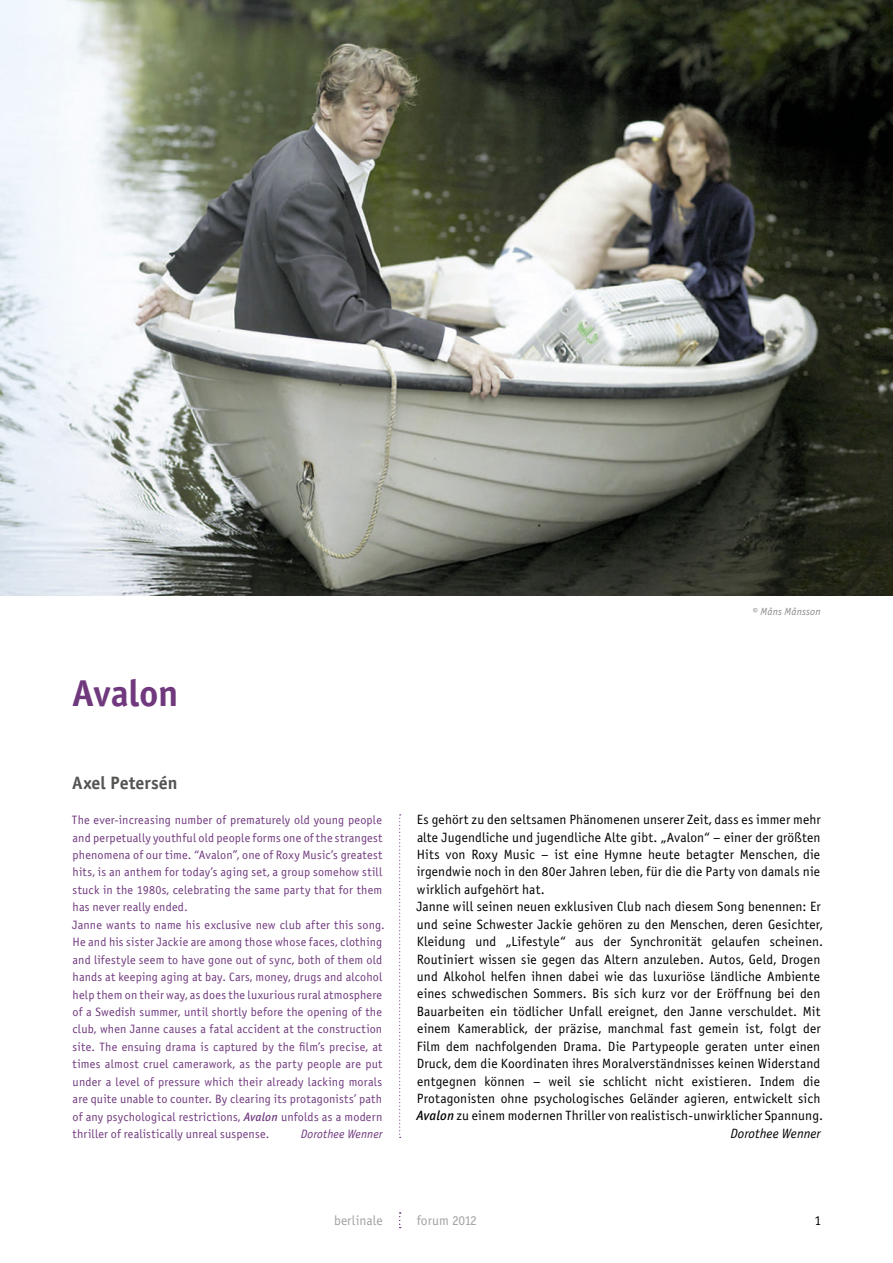
<style>
.page{position:relative;width:893px;height:1263px;background:#fff}
.page>*{position:absolute;margin:0;border:0;box-sizing:border-box;transform-origin:0 0}
.t1{font:37.5px "Officina Sans Bold ITC";letter-spacing:-.01em;color:#70397e}
.t2{font:18px "Officina Sans Bold ITC";color:#545453}
.t3{font:13.5px "Officina Sans Book ITC";letter-spacing:.01em;color:#000}
.t4{font:13.5px "Officina Sans Book ITC";color:#a1a1a1}
.t5{font:italic 13.5px "Officina Sans Book ITC";letter-spacing:.005em;color:#000}
.t6{font:12.15px/17.4px "Officina Sans Book ITC";letter-spacing:.015em;color:#70397e}
.t7{font:italic 12.15px "Officina Sans Book ITC";letter-spacing:.005em;color:#70397e}
.t8{font:italic 10.5px "Officina Sans Book ITC";letter-spacing:.015em;color:#8a8a8a}
.s1{font-family:"Officina Sans Medium ITC";font-style:italic}
</style>
<div class="page">
<svg style="left:399px;top:1212px;width:2px;height:16px"></svg>
<svg style="left:399px;top:814px;width:2px;height:324px"></svg>
<img style="left:0;top:0;width:893px;height:595px">
<h1 class="t1" style="left:72px;top:670px;width:108px">Avalon</h1>
<h2 class="t2" style="left:72px;top:772px;width:107px">Axel Petersén</h2>
<p class="t6" style="left:72px;top:811px;width:314px">The ever-increasing number of prematurely old young people and perpetually youthful old people forms one of the strangest phenomena of our time. “Avalon”, one of Roxy Music’s greatest hits, is an anthem for today’s aging set, a group somehow still stuck in the 1980s, celebrating the same party that for them has never really ended.<br>Janne wants to name his exclusive new club after this song.<br>He and his sister Jackie are among those whose faces, clothing and lifestyle seem to have gone out of sync, both of them old hands at keeping aging at bay. Cars, money, drugs and alcohol help them on their way, as does the luxurious rural atmosphere of a Swedish summer, until shortly before the opening of the club, when Janne causes a fatal accident at the construction site. The ensuing drama is captured by the film’s precise, at times almost cruel camerawork, as the party people are put under a level of pressure which their already lacking morals are quite unable to counter. By clearing its protagonists’ path of any psychological restrictions, <span class="s1">Avalon</span> unfolds as a modern thriller of realistically unreal suspense.</p>
<p class="t7" style="left:301px;top:1127px;width:83px">Dorothee Wenner</p>
<p class="t8" style="left:753px;top:605px;width:69px">© Måns Månsson</p>
<p class="t3" style="left:417px;top:812px;width:405px">Es gehört zu den seltsamen Phänomenen unserer Zeit, dass es immer mehr</p>
<p class="t3" style="left:417px;top:829px;width:405px">alte Jugendliche und jugendliche Alte gibt. „Avalon“ – einer der größten</p>
<p class="t3" style="left:417px;top:847px;width:405px">Hits von Roxy Music – ist eine Hymne heute betagter Menschen, die</p>
<p class="t3" style="left:417px;top:864px;width:405px">irgendwie noch in den 80er Jahren leben, für die die Party von damals nie</p>
<p class="t3" style="left:417px;top:881px;width:129px">wirklich aufgehört hat.</p>
<p class="t3" style="left:416px;top:899px;width:406px">Janne will seinen neuen exklusiven Club nach diesem Song benennen: Er</p>
<p class="t3" style="left:417px;top:916px;width:407px">und seine Schwester Jackie gehören zu den Menschen, deren Gesichter,</p>
<p class="t3" style="left:417px;top:934px;width:408px">Kleidung und „Lifestyle“ aus der Synchronität gelaufen scheinen.</p>
<p class="t3" style="left:417px;top:951px;width:405px">Routiniert wissen sie gegen das Altern anzuleben. Autos, Geld, Drogen</p>
<p class="t3" style="left:417px;top:969px;width:405px">und Alkohol helfen ihnen dabei wie das luxuriöse ländliche Ambiente</p>
<p class="t3" style="left:417px;top:986px;width:405px">eines schwedischen Sommers. Bis sich kurz vor der Eröffnung bei den</p>
<p class="t3" style="left:417px;top:1003px;width:405px">Bauarbeiten ein tödlicher Unfall ereignet, den Janne verschuldet. Mit</p>
<p class="t3" style="left:417px;top:1021px;width:405px">einem Kamerablick, der präzise, manchmal fast gemein ist, folgt der</p>
<p class="t3" style="left:417px;top:1038px;width:405px">Film dem nachfolgenden Drama. Die Partypeople geraten unter einen</p>
<p class="t3" style="left:417px;top:1056px;width:405px">Druck, dem die Koordinaten ihres Moralverständnisses keinen Widerstand</p>
<p class="t3" style="left:417px;top:1073px;width:404px">entgegnen können – weil sie schlicht nicht existieren. Indem die</p>
<p class="t3" style="left:417px;top:1091px;width:405px">Protagonisten ohne psychologisches Geländer agieren, entwickelt sich</p>
<p class="t3" style="left:416px;top:1108px;width:408px"><span class="s1">Avalon</span> zu einem modernen Thriller von realistisch-unwirklicher Spannung.</p>
<p class="t5" style="left:730px;top:1126px;width:92px">Dorothee Wenner</p>
<p class="t4" style="left:334px;top:1213px;width:50px">berlinale</p>
<p class="t4" style="left:417px;top:1213px;width:62px">forum 2012</p>
<p class="t3" style="left:815px;top:1213px;width:8px">1</p>
</div>
